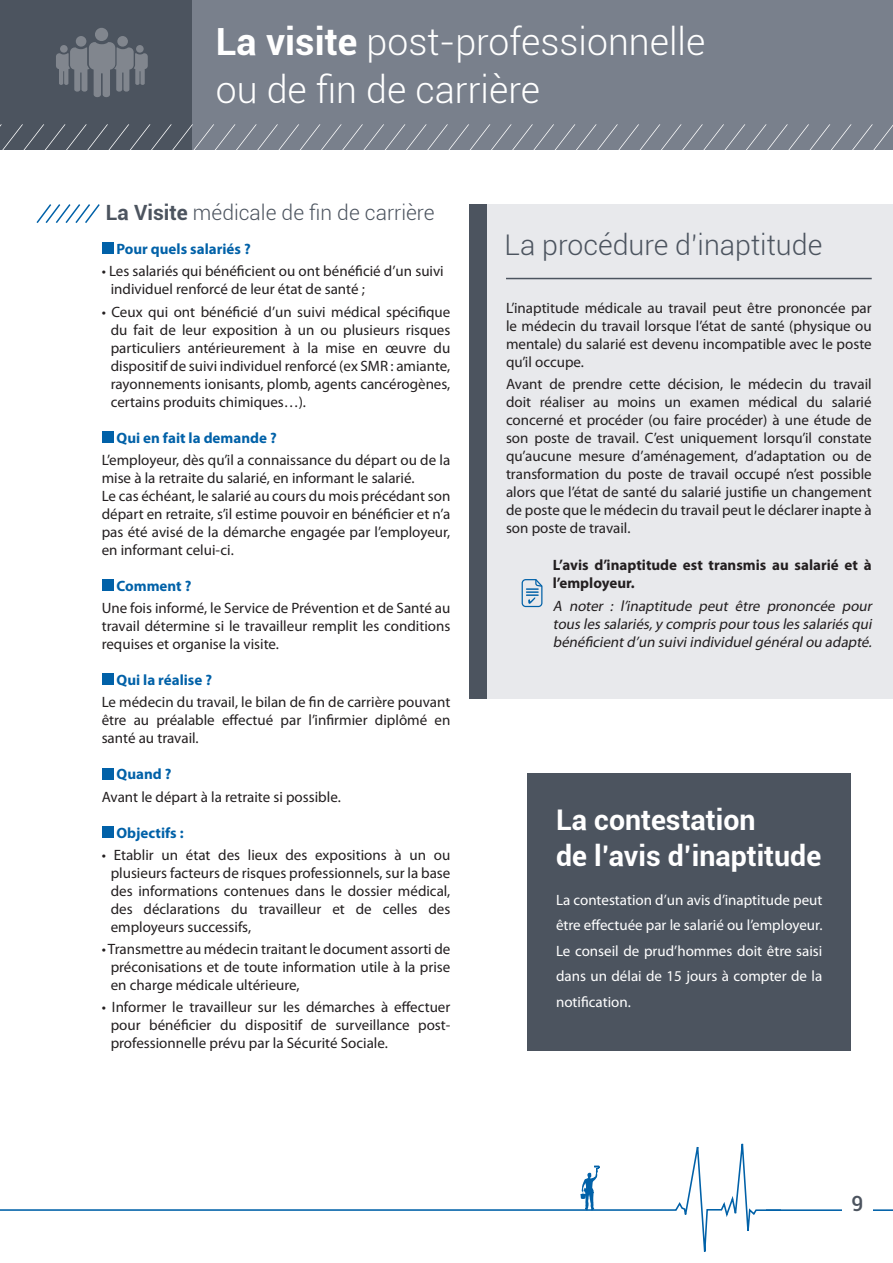
<style>
.page{position:relative;width:893px;height:1263px;background:#fff}
.page>*{position:absolute;margin:0;border:0;box-sizing:border-box;transform-origin:0 0}
.t1{font:300 37.5px/48px "Roboto";color:#fff}
.t2{font:700 28.5px/36px "Roboto";color:#fff}
.t3{font:300 28.5px "Roboto";color:#4c545f}
.t4{font:300 21px "Roboto";color:#4c545f}
.t5{font:500 21px "Roboto";color:#4c545f}
.t6{font:15px/18px "Myriad Pro";color:#231f20;text-align:justify}
.t7{font:15px/25.5px "Myriad Pro";color:#fff;text-align:justify}
.t8{font:italic 15px/18px "Myriad Pro";color:#231f20;text-align:justify}
.t9{font:700 15px "Myriad Pro";color:#0161a8}
.t10{font:700 15px/18px "Myriad Pro";color:#231f20}
.s1{font-weight:700}
</style>
<div class="page">
<svg style="left:0;top:1143px;width:766px;height:109px"></svg>
<svg style="left:580px;top:1164px;width:19px;height:46px"></svg>
<svg style="left:766px;top:1209px;width:127px;height:2px"></svg>
<div style="left:0;top:0;width:893px;height:150px;background:#79808c"></div>
<div style="left:0;top:0;width:191px;height:150px;background:#4c545f"></div>
<svg style="left:0;top:124px;width:893px;height:26px"></svg>
<div style="left:95px;top:28px;width:13px;height:13px;background:#81868e;border-radius:50%"></div>
<div style="left:117px;top:36px;width:11px;height:11px;background:#81868e;border-radius:50%"></div>
<div style="left:76px;top:36px;width:10px;height:11px;background:#81868e;border-radius:50%"></div>
<svg style="left:56px;top:42px;width:92px;height:55px"></svg>
<div style="left:469px;top:204px;width:424px;height:494px;background:#e8e9ec"></div>
<div style="left:469px;top:204px;width:17px;height:494px;background:#4c545f"></div>
<svg style="left:522px;top:579px;width:20px;height:28px"></svg>
<div style="left:528px;top:773px;width:323px;height:277px;background:#4c545f"></div>
<div style="left:102px;top:242px;width:11px;height:12px;background:#0161a8"></div>
<div style="left:102px;top:431px;width:11px;height:11px;background:#0161a8"></div>
<div style="left:102px;top:579px;width:11px;height:12px;background:#0161a8"></div>
<div style="left:102px;top:673px;width:11px;height:12px;background:#0161a8"></div>
<div style="left:102px;top:768px;width:11px;height:11px;background:#0161a8"></div>
<div style="left:102px;top:826px;width:11px;height:11px;background:#0161a8"></div>
<svg style="left:36px;top:204px;width:64px;height:19px"></svg>
<div style="left:842px;top:1195px;width:31px;height:68px;background:#fff"></div>
<hr style="left:506px;top:278px;width:366px;height:1px;background:#4c545f">
<h1 class="t1" style="left:216px;top:20px;width:491px"><span class="s1">La visite</span> post-professionnelle ou de fin de carrière</h1>
<h3 class="t4" style="left:106px;top:198px;width:330px"><span class="s1">La Visite</span> médicale de fin de carrière</h3>
<p class="t9" style="left:116px;top:243px;width:136px">Pour quels salariés ?</p>
<p class="t6" style="left:111px;top:263px;width:335px;text-indent:-9px">• Les salariés qui bénéficient ou ont bénéficié d’un suivi individuel renforcé de leur état de santé ;</p>
<p class="t6" style="left:111px;top:304px;width:341px;text-indent:-9px">• Ceux qui ont bénéficié d’un suivi médical spécifique du fait de leur exposition à un ou plusieurs risques particuliers antérieurement à la mise en œuvre du dispositif de suivi individuel renforcé (ex SMR : amiante, rayonnements ionisants, plomb, agents cancérogènes, certains produits chimiques…).</p>
<p class="t9" style="left:116px;top:432px;width:162px">Qui en fait la demande ?</p>
<p class="t6" style="left:102px;top:452px;width:350px;text-align:left">L’employeur, dès qu’il a connaissance du départ ou de la mise à la retraite du salarié, en informant le salarié.<br>Le cas échéant, le salarié au cours du mois précédant son départ en retraite, s’il estime pouvoir en bénéficier et n’a pas été avisé de la démarche engagée par l’employeur, en informant celui-ci.</p>
<p class="t9" style="left:116px;top:580px;width:76px">Comment ?</p>
<p class="t6" style="left:102px;top:600px;width:350px">Une fois informé, le Service de Prévention et de Santé au travail détermine si le travailleur remplit les conditions requises et organise la visite.</p>
<p class="t9" style="left:116px;top:674px;width:97px">Qui la réalise ?</p>
<p class="t6" style="left:102px;top:694px;width:350px">Le médecin du travail, le bilan de fin de carrière pouvant être au préalable effectué par l’infirmier diplômé en santé au travail.</p>
<p class="t9" style="left:116px;top:768px;width:56px">Quand ?</p>
<p class="t6" style="left:102px;top:789px;width:241px">Avant le départ à la retraite si possible.</p>
<p class="t9" style="left:116px;top:827px;width:69px">Objectifs :</p>
<p class="t6" style="left:111px;top:847px;width:341px;text-indent:-9px">• Etablir un état des lieux des expositions à un ou plusieurs facteurs de risques professionnels, sur la base des informations contenues dans le dossier médical, des déclarations du travailleur et de celles des employeurs successifs,</p>
<p class="t6" style="left:111px;top:941px;width:341px;text-indent:-9px">• Transmettre au médecin traitant le document assorti de préconisations et de toute information utile à la prise en charge médicale ultérieure,</p>
<p class="t6" style="left:111px;top:999px;width:341px;text-indent:-9px">• Informer le travailleur sur les démarches à effectuer pour bénéficier du dispositif de surveillance post&shy;professionnelle prévu par la Sécurité Sociale.</p>
<h2 class="t3" style="left:505px;top:232px;width:319px">La procédure d’inaptitude</h2>
<p class="t6" style="left:506px;top:300px;width:367px">L’inaptitude médicale au travail peut être prononcée par le médecin du travail lorsque l’état de santé (physique ou mentale) du salarié est devenu incompatible avec le poste qu’il occupe.</p>
<p class="t6" style="left:506px;top:377px;width:367px">Avant de prendre cette décision, le médecin du travail doit réaliser au moins un examen médical du salarié concerné et procéder (ou faire procéder) à une étude de son poste de travail. C’est uniquement lorsqu’il constate qu’aucune mesure d’aménagement, d’adaptation ou de transformation du poste de travail occupé n’est possible alors que l’état de santé du salarié justifie un changement de poste que le médecin du travail peut le déclarer inapte à son poste de travail.</p>
<p class="t10" style="left:553px;top:558px;width:320px">L’avis d’inaptitude est transmis au salarié et à l’employeur.</p>
<p class="t8" style="left:553px;top:598px;width:323px">A noter : l’inaptitude peut être prononcée pour tous les salariés,y compris pour tous les salariés qui bénéficient d’un suiviindividuelgénéralou adapté.</p>
<h2 class="t2" style="left:556px;top:804px;width:267px">La contestation<br>de l’avis d’inaptitude</h2>
<p class="t7" style="left:556px;top:888px;width:268px">La contestation d’un avis d’inaptitude peut être effectuée par le salarié ou l’employeur.<br>Le conseil de prud’hommes doit être saisi dans un délai de 15 jours à compter de la notification.</p>
<h3 class="t5" style="left:851px;top:1191px;width:13px">9</h3>
</div>
